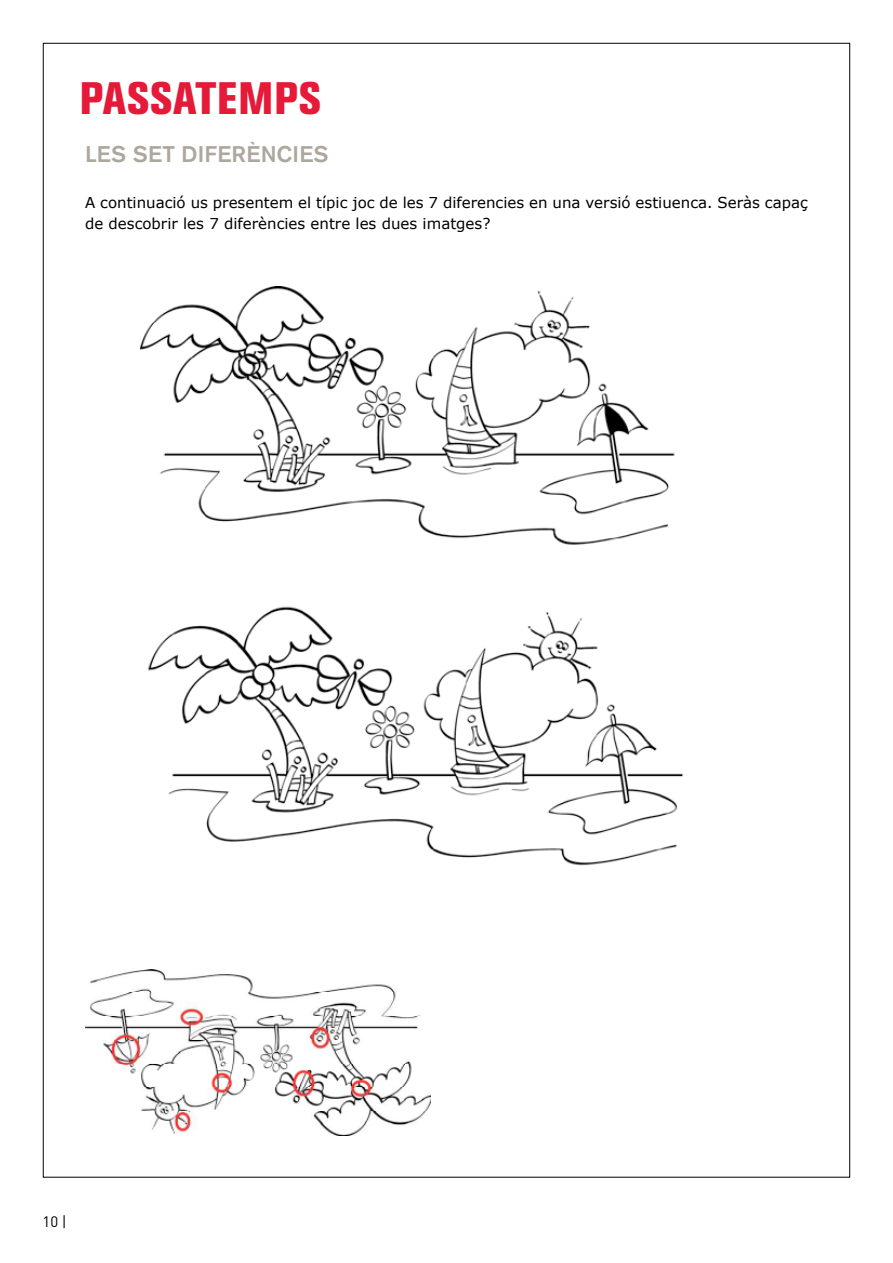
<style>
.page{position:relative;width:893px;height:1263px;background:#fff}
.page>*{position:absolute;margin:0;border:0;box-sizing:border-box;transform-origin:0 0}
.t1{font:800 condensed 45px "Akzidenz Grotesk BE";color:#e51938}
.t2{font:500 22.5px "Akzidenz Grotesk BE";letter-spacing:.01em;color:#aea79e}
.t3{font:15px/21px "Verdana";color:#000}
.t4{font:15px "DIN Pro";color:#000}
</style>
<div class="page">
<img style="left:140px;top:286px;width:535px;height:259px">
<img style="left:147px;top:606px;width:537px;height:260px">
<img style="left:85px;top:969px;width:346px;height:166px">
<h1 class="t1" style="left:80px;top:72px;width:24px">PASSA</h1>
<h1 class="t1" style="left:195px;top:72px;width:102px">TEMPS</h1>
<h2 class="t2" style="left:85px;top:140px;width:245px">LES SET DIFERÈNCIES</h2>
<p class="t3" style="left:85px;top:192px;width:724px">A continuació us presentem el típic joc de les 7 diferencies en una versió estiuenca. Seràs capaç de descobrir les 7 diferències entre les dues imatges?</p>
<p class="t4" style="left:43px;top:1211px;width:26px">10 |</p>
</div>
